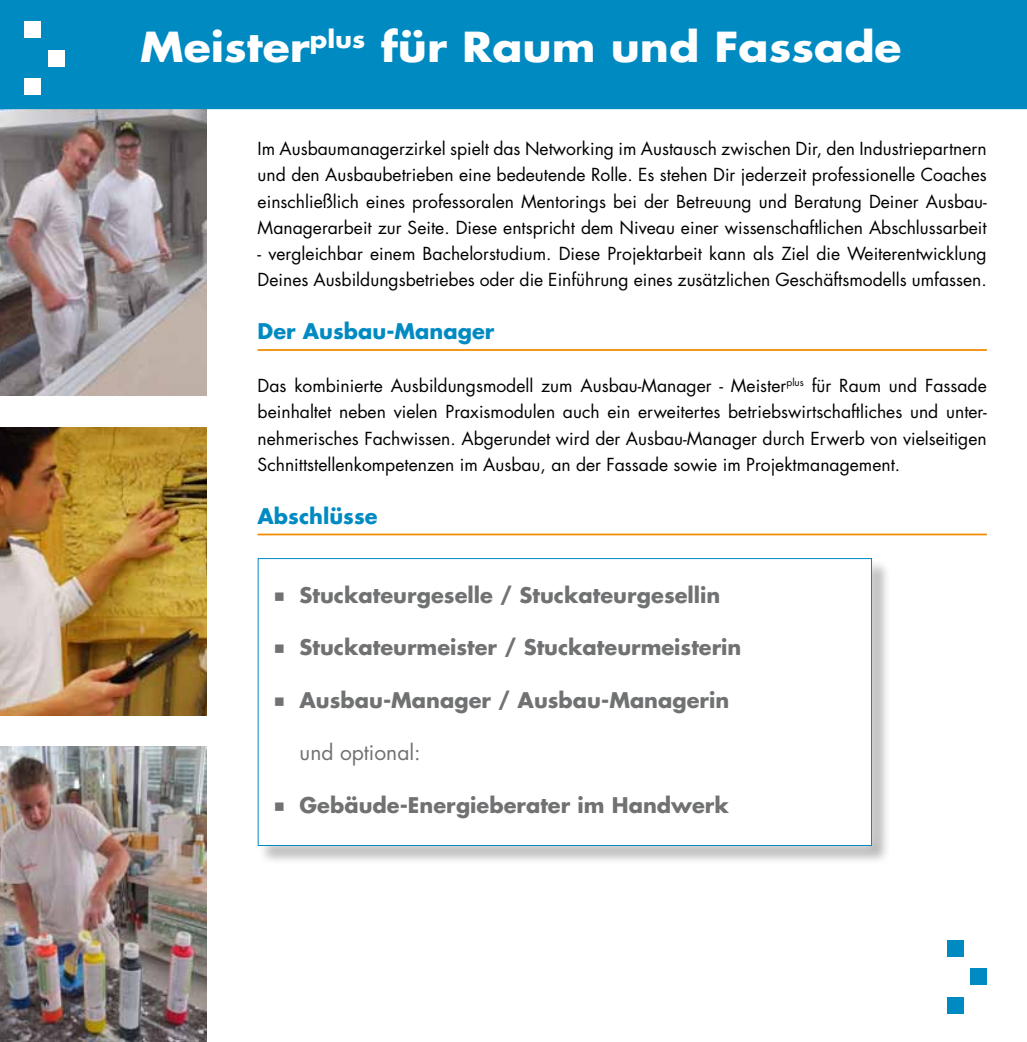
<style>
.page{position:relative;width:1027px;height:1042px;background:#fff}
.page>*{position:absolute;margin:0;border:0;box-sizing:border-box;transform-origin:0 0}
.t1{font:700 40.25px "Futura";color:#fff;scale:1.1 1}
.t2{font:700 21px "Futura";color:#707172}
.t3{font:700 21px "Futura";color:#008ac2}
.t4{font:21px "Futura";color:#707172}
.t5{font:17.5px/26.2px "Futura";color:#000;text-align:justify}
.s1{font-family:"Letter Gothic Std"}
</style>
<div class="page">
<div style="left:258px;top:558px;width:633px;height:307px;background:#000;opacity:.3"></div>
<div style="left:246px;top:547px;width:637px;height:310px;background:#fff;opacity:.75"></div>
<div style="left:258px;top:558px;width:614px;height:288px;background:#fff;border:1px solid #008ac2"></div>
<img style="left:0;top:109px;width:207px;height:287px">
<div style="left:0;top:0;width:1027px;height:109px;background:#008ac2"></div>
<div style="left:25px;top:22px;width:16px;height:16px;background:#fff"></div>
<div style="left:48px;top:50px;width:16px;height:16px;background:#fff"></div>
<div style="left:25px;top:79px;width:16px;height:16px;background:#fff"></div>
<hr style="left:258px;top:349px;width:729px;height:2px;background:#f08a00">
<hr style="left:258px;top:533px;width:729px;height:2px;background:#f08a00">
<img style="left:0;top:427px;width:207px;height:288px">
<img style="left:0;top:746px;width:207px;height:296px">
<div style="left:947px;top:940px;width:16px;height:16px;background:#008ac2"></div>
<div style="left:971px;top:969px;width:16px;height:16px;background:#008ac2"></div>
<div style="left:947px;top:997px;width:16px;height:16px;background:#008ac2"></div>
<h1 class="t1" style="left:140px;top:20px;width:694px">Meister<sup>plus</sup> für Raum und Fassade</h1>
<p class="t5" style="left:258px;top:136px;width:731px">Im Ausbaumanagerzirkel spielt das Networking im Austausch zwischen Dir, den Industriepartnern und den Ausbaubetrieben eine bedeutende Rolle. Es stehen Dir jederzeit professionelle Coaches einschließlich eines professoralen Mentorings bei der Betreuung und Beratung Deiner Ausbau-Managerarbeit zur Seite. Diese entspricht dem Niveau einer wissenschaftlichen Abschlussarbeit</p>
<p class="t5" style="left:258px;top:241px;width:731px">- vergleichbar einem Bachelorstudium. Diese Projektarbeit kann als Ziel die Weiterentwicklung<br>Deines Ausbildungsbetriebes oder die Einführung eines zusätzlichen Geschäftsmodells umfassen.</p>
<p class="t3" style="left:258px;top:317px;width:238px">Der Ausbau-Manager</p>
<p class="t5" style="left:258px;top:373px;width:731px">Das kombinierte Ausbildungsmodell zum Ausbau-Manager - Meister<sup>plus</sup> für Raum und Fassade beinhaltet neben vielen Praxismodulen auch ein erweitertes betriebswirtschaftliches und unter&shy;nehmerisches Fachwissen. Abgerundet wird der Ausbau-Manager durch Erwerb von vielseitigen Schnittstellenkompetenzen im Ausbau, an der Fassade sowie im Projektmanagement.</p>
<p class="t3" style="left:258px;top:502px;width:122px">Abschlüsse</p>
<p class="t2" style="left:273px;top:581px;width:449px"><span class="s1">■</span> Stuckateurgeselle / Stuckateurgesellin</p>
<p class="t2" style="left:273px;top:633px;width:470px"><span class="s1">■</span> Stuckateurmeister / Stuckateurmeisterin</p>
<p class="t2" style="left:273px;top:686px;width:457px"><span class="s1">■</span> Ausbau-Manager / Ausbau-Managerin</p>
<p class="t4" style="left:300px;top:739px;width:123px">und optional:</p>
<p class="t2" style="left:273px;top:791px;width:457px"><span class="s1">■</span> Gebäude-Energieberater im Handwerk</p>
</div>
